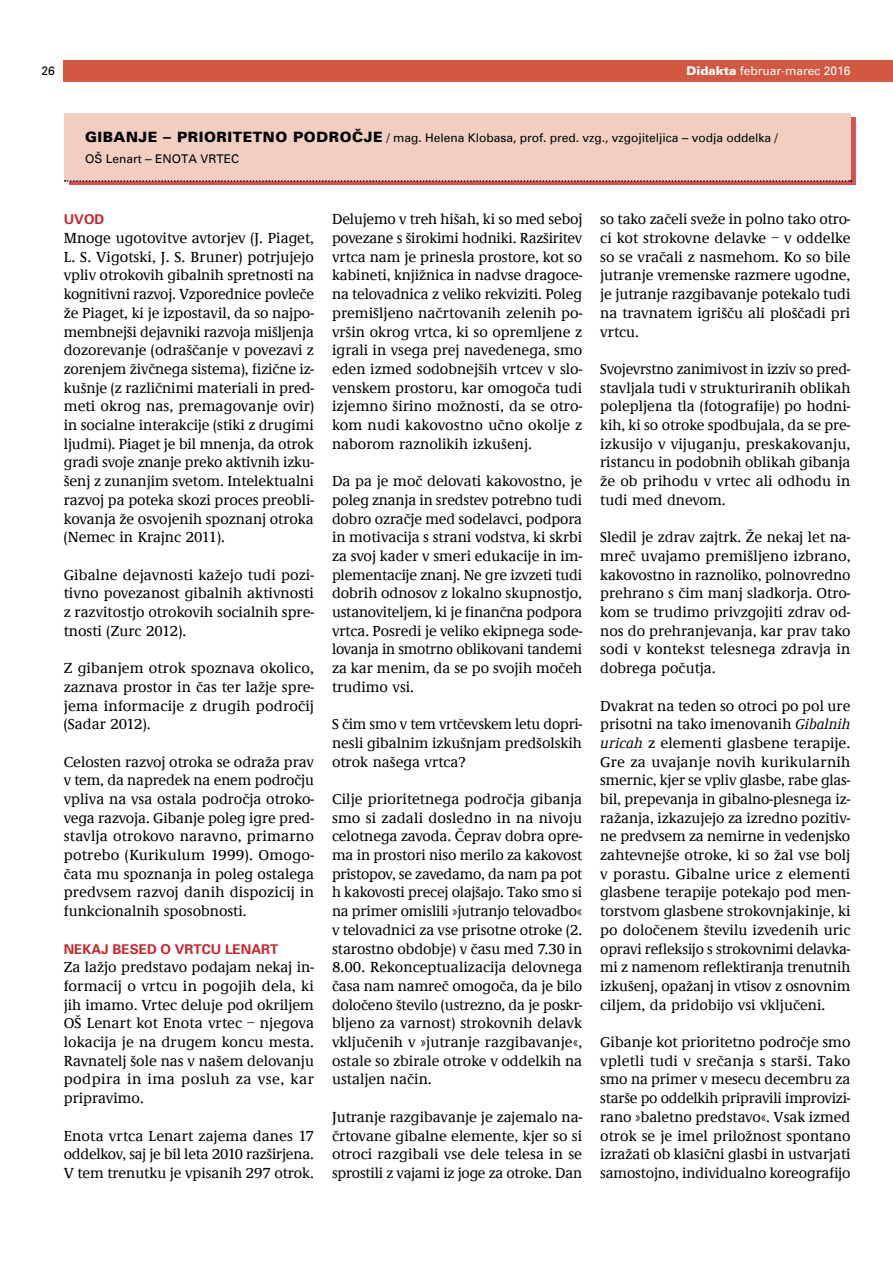
<style>
.page{position:relative;width:893px;height:1263px;background:#fff}
.page>*{position:absolute;margin:0;border:0;box-sizing:border-box;transform-origin:0 0}
.t1{font:500 15px/18.8px "Demos LT";color:#000;text-align:justify}
.t2{font:13.5px "Univers Black Plain";color:#c9252c}
.t3{font:12px/21.6px "Univers";color:#000}
.t4{font:12px "Univers";color:#fff}
.s1{font-weight:900}
.s2{font-weight:900;font-size:14.25px}
.s3{font-family:"Helvetica";font-weight:700;font-size:14.25px}
.s4{font-family:"Helvetica"}
.s5{font-style:italic}
</style>
<div class="page">
<div style="left:64px;top:60px;width:829px;height:21px;background:#d25844"></div>
<div style="left:69px;top:117px;width:787px;height:68px;background:#d35056"></div>
<div style="left:65px;top:113px;width:786px;height:68px;background:#f0cfc1"></div>
<svg style="left:65px;top:180px;width:786px;height:2px"></svg>
<p class="t3" style="left:41px;top:60px;width:15px">26</p>
<p class="t4" style="left:686px;top:64px;width:166px"><span class="s1">Didakta</span> februar-marec 2016</p>
<p class="t3" style="left:85px;top:126px;width:694px"><span class="s2">GIBANJE</span> <span class="s3">–</span> <span class="s2">PRIORITETNO PODROČJE</span> / mag. Helena Klobasa, prof. pred. vzg., vzgojiteljica <span class="s4">–</span> vodja oddelka /<br>OŠ Lenart <span class="s4">–</span> ENOTA VRTEC</p>
<p class="t2" style="left:64px;top:211px;width:42px">UVOD</p>
<p class="t1" style="left:64px;top:229px;width:252px">Mnoge ugotovitve avtorjev (J. Piaget, L. S. Vigotski, J. S. Bruner) potrjujejo vpliv otrokovih gibalnih spretnosti na kognitivni razvoj. Vzporednice povleče že Piaget, ki je izpostavil, da so najpo&shy;membnejši dejavniki razvoja mišljenja dozorevanje (odraščanje v povezavi z zorenjem živčnega sistema), fizične iz&shy;kušnje (z različnimi materiali in pred&shy;meti okrog nas, premagovanje ovir) in socialne interakcije (stiki z drugimi ljudmi). Piaget je bil mnenja, da otrok gradi svoje znanje preko aktivnih izku&shy;šenj z zunanjim svetom. Intelektualni razvoj pa poteka skozi proces preobli&shy;kovanja že osvojenih spoznanj otroka (Nemec in Krajnc 2011).</p>
<p class="t1" style="left:64px;top:566px;width:252px">Gibalne dejavnosti kažejo tudi pozi&shy;tivno povezanost gibalnih aktivnosti z razvitostjo otrokovih socialnih spre&shy;tnosti (Zurc 2012).</p>
<p class="t1" style="left:64px;top:659px;width:252px">Z gibanjem otrok spoznava okolico, zaznava prostor in čas ter lažje spre&shy;jema informacije z drugih področij (Sadar 2012).</p>
<p class="t1" style="left:64px;top:753px;width:252px">Celosten razvoj otroka se odraža prav v tem, da napredek na enem področju vpliva na vsa ostala področja otroko&shy;vega razvoja. Gibanje poleg igre pred&shy;stavlja otrokovo naravno, primarno potrebo (Kurikulum 1999). Omogo&shy;čata mu spoznanja in poleg ostalega predvsem razvoj danih dispozicij in funkcionalnih sposobnosti.</p>
<p class="t2" style="left:64px;top:940px;width:216px">NEKAJ BESED O VRTCU LENART</p>
<p class="t1" style="left:64px;top:958px;width:252px">Za lažjo predstavo podajam nekaj in&shy;formacij o vrtcu in pogojih dela, ki jih imamo. Vrtec deluje pod okriljem OŠ Lenart kot Enota vrtec – njegova lokacija je na drugem koncu mesta.<br>Ravnatelj šole nas v našem delovanju podpira in ima posluh za vse, kar pripravimo.</p>
<p class="t1" style="left:64px;top:1127px;width:252px">Enota vrtca Lenart zajema danes 17 oddelkov, saj je bil leta 2010 razširjena.<br>V tem trenutku je vpisanih 297 otrok.</p>
<p class="t1" style="left:332px;top:210px;width:252px">Delujemo v treh hišah, ki so med seboj povezane s širokimi hodniki. Razširitev vrtca nam je prinesla prostore, kot so kabineti, knjižnica in nadvse dragoce&shy;na telovadnica z veliko rekviziti. Poleg premišljeno načrtovanih zelenih po&shy;vršin okrog vrtca, ki so opremljene z igrali in vsega prej navedenega, smo eden izmed sodobnejših vrtcev v slo&shy;venskem prostoru, kar omogoča tudi izjemno širino možnosti, da se otro&shy;kom nudi kakovostno učno okolje z naborom raznolikih izkušenj.</p>
<p class="t1" style="left:332px;top:472px;width:252px">Da pa je moč delovati kakovostno, je poleg znanja in sredstev potrebno tudi dobro ozračje med sodelavci, podpora in motivacija s strani vodstva, ki skrbi za svoj kader v smeri edukacije in im&shy;plementacije znanj. Ne gre izvzeti tudi dobrih odnosov z lokalno skupnostjo, ustanoviteljem, ki je finančna podpora vrtca. Posredi je veliko ekipnega sode&shy;lovanja in smotrno oblikovani tandemi za kar menim, da se po svojih močeh trudimo vsi.</p>
<p class="t1" style="left:332px;top:715px;width:252px">S čim smo v tem vrtčevskem letu dopri&shy;nesli gibalnim izkušnjam predšolskih otrok našega vrtca?</p>
<p class="t1" style="left:332px;top:790px;width:252px">Cilje prioritetnega področja gibanja smo si zadali dosledno in na nivoju celotnega zavoda. Čeprav dobra opre&shy;ma in prostori niso merilo za kakovost pristopov, se zavedamo, da nam pa pot h kakovosti precej olajšajo. Tako smo si na primer omislili »jutranjo telovadbo« v telovadnici za vse prisotne otroke (2. starostno obdobje) v času med 7.30 in 8.00. Rekonceptualizacija delovnega časa nam namreč omogoča, da je bilo določeno število (ustrezno, da je poskr&shy;bljeno za varnost) strokovnih delavk vključenih v »jutranje razgibavanje«, ostale so zbirale otroke v oddelkih na ustaljen način.</p>
<p class="t1" style="left:332px;top:1108px;width:252px">Jutranje razgibavanje je zajemalo na&shy;črtovane gibalne elemente, kjer so si otroci razgibali vse dele telesa in se sprostili z vajami iz joge za otroke. Dan</p>
<p class="t1" style="left:600px;top:210px;width:252px">so tako začeli sveže in polno tako otro&shy;ci kot strokovne delavke – v oddelke so se vračali z nasmehom. Ko so bile jutranje vremenske razmere ugodne, je jutranje razgibavanje potekalo tudi na travnatem igrišču ali ploščadi pri vrtcu.</p>
<p class="t1" style="left:600px;top:360px;width:252px">Svojevrstno zanimivost in izziv so pred&shy;stavljala tudi v strukturiranih oblikah polepljena tla (fotografije) po hodni&shy;kih, ki so otroke spodbujala, da se pre&shy;izkusijo v vijuganju, preskakovanju, ristancu in podobnih oblikah gibanja že ob prihodu v vrtec ali odhodu in tudi med dnevom.</p>
<p class="t1" style="left:600px;top:528px;width:252px">Sledil je zdrav zajtrk. Že nekaj let na&shy;mreč uvajamo premišljeno izbrano, kakovostno in raznoliko, polnovredno prehrano s čim manj sladkorja. Otro&shy;kom se trudimo privzgojiti zdrav od&shy;nos do prehranjevanja, kar prav tako sodi v kontekst telesnega zdravja in dobrega počutja.</p>
<p class="t1" style="left:600px;top:697px;width:252px">Dvakrat na teden so otroci po pol ure prisotni na tako imenovanih <span class="s5">Gibalnih uricah</span> z elementi glasbene terapije.<br>Gre za uvajanje novih kurikularnih smernic, kjer se vpliv glasbe, rabe glas&shy;bil, prepevanja in gibalno-plesnega iz&shy;ražanja, izkazujejo za izredno pozitiv&shy;ne predvsem za nemirne in vedenjsko zahtevnejše otroke, ki so žal vse bolj v porastu. Gibalne urice z elementi glasbene terapije potekajo pod men&shy;torstvom glasbene strokovnjakinje, ki po določenem številu izvedenih uric opravi refleksijo s strokovnimi delavka&shy;mi z namenom reflektiranja trenutnih izkušenj, opažanj in vtisov z osnovnim ciljem, da pridobijo vsi vključeni.</p>
<p class="t1" style="left:600px;top:1033px;width:252px">Gibanje kot prioritetno področje smo vpletli tudi v srečanja s starši. Tako smo na primer v mesecu decembru za starše po oddelkih pripravili improvizi&shy;rano »baletno predstavo«. Vsak izmed otrok se je imel priložnost spontano izražati ob klasični glasbi in ustvarjati samostojno, individualno koreografijo</p>
</div>
